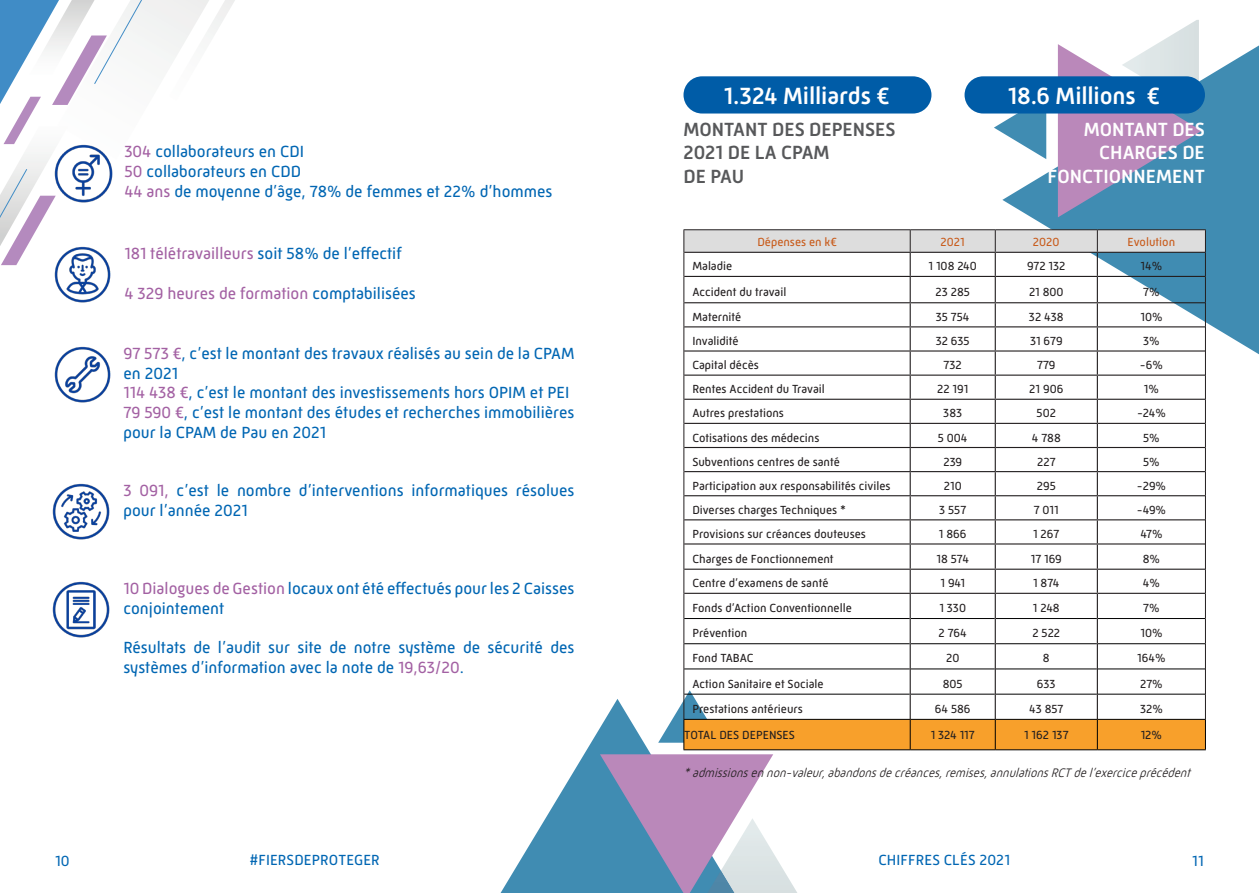
<style>
.page{position:relative;width:1259px;height:893px;background:#fff}
.page>*{position:absolute;margin:0;border:0;box-sizing:border-box;transform-origin:0 0}
.Pilier__1_ok{font:500 24px "Mic 32 New";letter-spacing:-.005em;color:#fff}
.intro_c10{font:500 19.5px/23.4px "Mic 32 New";color:#57585a}
.intro_c10-2{font:500 19.5px/23.4px "Mic 32 New";color:#fff;text-align:right}
.t1{font:16.5px/19.8px "Mic 32 New";color:#0166b3}
.t2{font:16.5px "Mic 32 New";color:#a361a3}
.t3{font:15px "Mic 32 New";letter-spacing:.01em;color:#0166b3}
.t4{font:italic 300 12.6px "Mic 32 New";color:#231f20;scale:.95 1}
.t5{font:12px "Mic 32 New";color:#231f20}
.t6{font:12px "Mic 32 New";color:#c85b1b}
.s1{color:#a361a3}
.s2{color:#0166b3}
</style>
<div class="page">
<svg style="left:1002px;top:45px;width:257px;height:310px;fill:#408cb2"></svg>
<svg style="left:994px;top:114px;width:52px;height:45px"></svg>
<svg style="left:1058px;top:20px;width:143px;height:197px"></svg>
<svg style="left:0;top:0;width:235px;height:265px"></svg>
<svg style="left:500px;top:728px;width:100px;height:165px"></svg>
<img style="left:54px;top:246px;width:56px;height:56px">
<img style="left:53px;top:581px;width:56px;height:56px">
<img style="left:54px;top:346px;width:56px;height:56px">
<img style="left:53px;top:483px;width:56px;height:56px">
<img style="left:54px;top:144px;width:58px;height:59px">
<div style="left:683px;top:76px;width:248px;height:38px;background:#005ca7;border-radius:19px"></div>
<div style="left:964px;top:76px;width:241px;height:38px;background:#005ca7;border-radius:19px"></div>
<hr style="left:683px;top:229px;width:227px;height:1px;background:#231f20">
<hr style="left:910px;top:229px;width:85px;height:1px;background:#231f20">
<hr style="left:995px;top:229px;width:102px;height:1px;background:#231f20">
<hr style="left:1097px;top:229px;width:108px;height:1px;background:#231f20">
<svg style="left:600px;top:230px;width:606px;height:663px"></svg>
<hr style="left:684px;top:618px;width:225px;height:1px;background:#000">
<hr style="left:1098px;top:618px;width:107px;height:1px;background:#000">
<hr style="left:684px;top:643px;width:225px;height:1px;background:#000">
<hr style="left:1098px;top:643px;width:107px;height:1px;background:#000">
<hr style="left:684px;top:669px;width:225px;height:1px;background:#000">
<hr style="left:1098px;top:669px;width:107px;height:1px;background:#000">
<hr style="left:684px;top:694px;width:225px;height:1px;background:#000">
<hr style="left:1098px;top:694px;width:107px;height:1px;background:#000">
<hr style="left:683px;top:719px;width:227px;height:1px;background:#000">
<hr style="left:1097px;top:719px;width:108px;height:1px;background:#000">
<hr style="left:910px;top:618px;width:84px;height:1px;background:#000">
<hr style="left:910px;top:643px;width:84px;height:1px;background:#000">
<hr style="left:910px;top:669px;width:84px;height:1px;background:#000">
<hr style="left:910px;top:694px;width:84px;height:1px;background:#000">
<hr style="left:910px;top:719px;width:85px;height:1px;background:#000">
<hr style="left:996px;top:618px;width:100px;height:1px;background:#000">
<hr style="left:996px;top:643px;width:100px;height:1px;background:#000">
<hr style="left:996px;top:669px;width:100px;height:1px;background:#000">
<hr style="left:996px;top:694px;width:100px;height:1px;background:#000">
<hr style="left:995px;top:719px;width:102px;height:1px;background:#000">
<p class="t1" style="left:124px;top:141px;width:181px"><span class="s1">304</span> collaborateurs en CDI</p>
<p class="t1" style="left:124px;top:161px;width:178px"><span class="s1">50</span> collaborateurs en CDD</p>
<p class="t1" style="left:124px;top:181px;width:430px"><span class="s1">44 ans</span> de moyenne d’âge, 78% de femmes et 22% d’hommes</p>
<p class="t2" style="left:124px;top:244px;width:279px">181 télétravailleurs <span class="s2">soit 58% de l’effectif</span></p>
<p class="t2" style="left:124px;top:283px;width:293px">4 329 heures de formation <span class="s2">comptabilisées</span></p>
<p class="t1" style="left:123px;top:343px;width:453px"><span class="s1">97 573 €</span>, c’est le montant des travaux réalisés au sein de la CPAM en 2021</p>
<p class="t1" style="left:123px;top:383px;width:447px"><span class="s1">114 438 €</span>, c’est le montant des investissements hors OPIM et PEI</p>
<p class="t1" style="left:123px;top:403px;width:452px"><span class="s1">79 590 €</span>, c’est le montant des études et recherches immobilières pour la CPAM de Pau en 2021</p>
<p class="t1" style="left:123px;top:480px;width:452px"><span class="s1">3 091,</span> c’est le nombre d’interventions informatiques résolues pour l’année 2021</p>
<p class="t1" style="left:123px;top:578px;width:452px"><span class="s1">10 Dialogues de Gestion</span> locaux ont été effectués pour les 2 Caisses conjointement</p>
<p class="t1" style="left:123px;top:638px;width:452px">Résultats de l’audit sur site de notre système de sécurité des systèmes d’information avec la note de <span class="s1">19,63/20</span>.</p>
<p class="Pilier__1_ok" style="left:723px;top:82px;width:167px">1.324 Milliards €</p>
<p class="intro_c10" style="left:683px;top:117px;width:214px">MONTANT DES DEPENSES<br>2021 DE LA CPAM</p>
<p class="intro_c10" style="left:683px;top:164px;width:62px">DE PAU</p>
<p class="Pilier__1_ok" style="left:1008px;top:82px;width:153px">18.6 Millions €</p>
<p class="intro_c10-2" style="left:1083px;top:117px;width:123px">MONTANT DES</p>
<p class="intro_c10-2" style="left:1047px;top:141px;width:159px">CHARGES DE<br>FONCTIONNEMENT</p>
<p class="t6" style="left:757px;top:235px;width:81px">Dépenses en k€</p>
<p class="t6" style="left:940px;top:235px;width:26px">2021</p>
<p class="t6" style="left:1033px;top:235px;width:28px">2020</p>
<p class="t6" style="left:1127px;top:235px;width:49px">Evolution</p>
<p class="t5" style="left:692px;top:259px;width:41px">Maladie</p>
<p class="t5" style="left:928px;top:259px;width:50px">1 108 240</p>
<p class="t5" style="left:1027px;top:259px;width:40px">972 132</p>
<p class="t5" style="left:1140px;top:259px;width:23px">14%</p>
<p class="t5" style="left:692px;top:285px;width:95px">Accident du travail</p>
<p class="t5" style="left:935px;top:285px;width:36px">23 285</p>
<p class="t5" style="left:1029px;top:285px;width:36px">21 800</p>
<p class="t5" style="left:1143px;top:285px;width:18px">7%</p>
<p class="t5" style="left:692px;top:310px;width:51px">Maternité</p>
<p class="t5" style="left:936px;top:310px;width:35px">35 754</p>
<p class="t5" style="left:1029px;top:310px;width:36px">32 438</p>
<p class="t5" style="left:1140px;top:310px;width:24px">10%</p>
<p class="t5" style="left:692px;top:334px;width:48px">Invalidité</p>
<p class="t5" style="left:935px;top:334px;width:36px">32 635</p>
<p class="t5" style="left:1030px;top:334px;width:34px">31 679</p>
<p class="t5" style="left:1143px;top:334px;width:18px">3%</p>
<p class="t5" style="left:692px;top:358px;width:68px">Capital décès</p>
<p class="t5" style="left:943px;top:358px;width:20px">732</p>
<p class="t5" style="left:1037px;top:358px;width:20px">779</p>
<p class="t5" style="left:1140px;top:358px;width:25px">-6%</p>
<p class="t5" style="left:692px;top:382px;width:134px">Rentes Accident du Travail</p>
<p class="t5" style="left:937px;top:382px;width:33px">22 191</p>
<p class="t5" style="left:1029px;top:382px;width:36px">21 906</p>
<p class="t5" style="left:1144px;top:382px;width:17px">1%</p>
<p class="t5" style="left:692px;top:406px;width:93px">Autres prestations</p>
<p class="t5" style="left:943px;top:406px;width:20px">383</p>
<p class="t5" style="left:1036px;top:406px;width:21px">502</p>
<p class="t5" style="left:1137px;top:406px;width:30px">-24%</p>
<p class="t5" style="left:692px;top:431px;width:129px">Cotisations des médecins</p>
<p class="t5" style="left:938px;top:431px;width:31px">5 004</p>
<p class="t5" style="left:1032px;top:431px;width:30px">4 788</p>
<p class="t5" style="left:1143px;top:431px;width:18px">5%</p>
<p class="t5" style="left:692px;top:455px;width:149px">Subventions centres de santé</p>
<p class="t5" style="left:943px;top:455px;width:20px">239</p>
<p class="t5" style="left:1037px;top:455px;width:20px">227</p>
<p class="t5" style="left:1143px;top:455px;width:18px">5%</p>
<p class="t5" style="left:692px;top:479px;width:200px">Participation aux responsabilités civiles</p>
<p class="t5" style="left:943px;top:479px;width:19px">210</p>
<p class="t5" style="left:1036px;top:479px;width:20px">295</p>
<p class="t5" style="left:1136px;top:479px;width:31px">-29%</p>
<p class="t5" style="left:692px;top:503px;width:155px">Diverses charges Techniques *</p>
<p class="t5" style="left:939px;top:503px;width:29px">3 557</p>
<p class="t5" style="left:1033px;top:503px;width:26px">7 011</p>
<p class="t5" style="left:1137px;top:503px;width:31px">-49%</p>
<p class="t5" style="left:692px;top:527px;width:175px">Provisions sur créances douteuses</p>
<p class="t5" style="left:939px;top:527px;width:29px">1 866</p>
<p class="t5" style="left:1033px;top:527px;width:28px">1 267</p>
<p class="t5" style="left:1140px;top:527px;width:24px">47%</p>
<p class="t5" style="left:692px;top:552px;width:143px">Charges de Fonctionnement</p>
<p class="t5" style="left:936px;top:552px;width:34px">18 574</p>
<p class="t5" style="left:1031px;top:552px;width:32px">17 169</p>
<p class="t5" style="left:1142px;top:552px;width:19px">8%</p>
<p class="t5" style="left:692px;top:576px;width:138px">Centre d’examens de santé</p>
<p class="t5" style="left:940px;top:576px;width:26px">1 941</p>
<p class="t5" style="left:1033px;top:576px;width:28px">1 874</p>
<p class="t5" style="left:1143px;top:576px;width:19px">4%</p>
<p class="t5" style="left:692px;top:601px;width:161px">Fonds d’Action Conventionnelle</p>
<p class="t5" style="left:939px;top:601px;width:28px">1 330</p>
<p class="t5" style="left:1033px;top:601px;width:28px">1 248</p>
<p class="t5" style="left:1143px;top:601px;width:18px">7%</p>
<p class="t5" style="left:692px;top:626px;width:57px">Prévention</p>
<p class="t5" style="left:938px;top:626px;width:30px">2 764</p>
<p class="t5" style="left:1032px;top:626px;width:29px">2 522</p>
<p class="t5" style="left:1140px;top:626px;width:24px">10%</p>
<p class="t5" style="left:692px;top:651px;width:63px">Fond TABAC</p>
<p class="t5" style="left:946px;top:651px;width:15px">20</p>
<p class="t5" style="left:1043px;top:651px;width:8px">8</p>
<p class="t5" style="left:1137px;top:651px;width:30px">164%</p>
<p class="t5" style="left:692px;top:677px;width:133px">Action Sanitaire et Sociale</p>
<p class="t5" style="left:942px;top:677px;width:21px">805</p>
<p class="t5" style="left:1037px;top:677px;width:20px">633</p>
<p class="t5" style="left:1140px;top:677px;width:24px">27%</p>
<p class="t5" style="left:692px;top:702px;width:112px">Prestations antérieurs</p>
<p class="t5" style="left:935px;top:702px;width:37px">64 586</p>
<p class="t5" style="left:1029px;top:702px;width:36px">43 857</p>
<p class="t5" style="left:1140px;top:702px;width:24px">32%</p>
<p class="t5" style="left:684px;top:728px;width:112px">TOTAL DES DEPENSES</p>
<p class="t5" style="left:930px;top:728px;width:46px">1 324 117</p>
<p class="t5" style="left:1024px;top:728px;width:46px">1 162 137</p>
<p class="t5" style="left:1140px;top:728px;width:23px">12%</p>
<p class="t4" style="left:683px;top:765px;width:538px">*admissionsennon-valeur,abandonsdecréances,remises,annulationsRCTdel’exerciceprécédent</p>
<p class="t3" style="left:55px;top:852px;width:16px">10</p>
<p class="t3" style="left:250px;top:852px;width:131px">#FIERSDEPROTEGER</p>
<p class="t3" style="left:878px;top:852px;width:133px">CHIFFRES CLÉS 2021</p>
<p class="t3" style="left:1192px;top:852px;width:13px">11</p>
</div>
